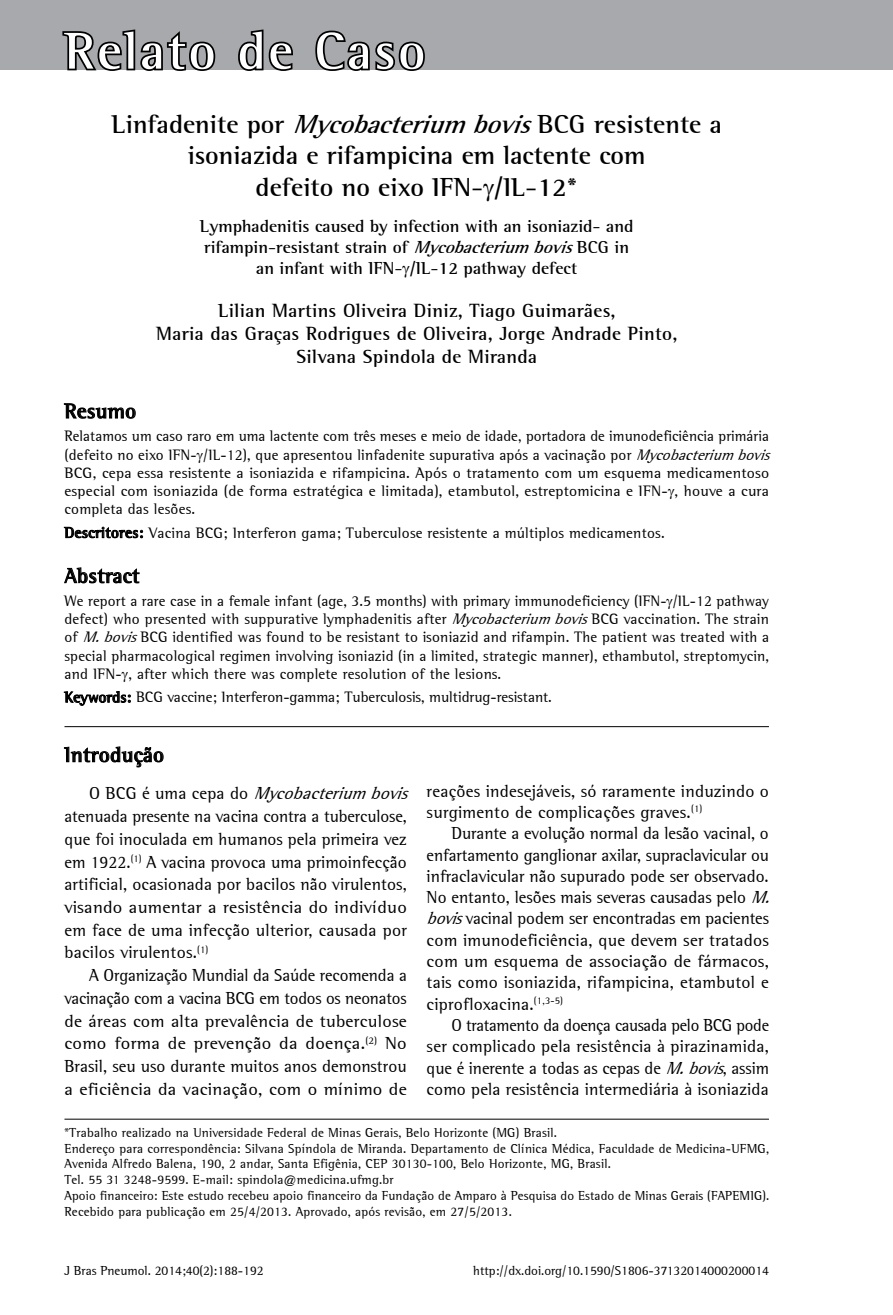
<style>
.page{position:relative;width:893px;height:1315px;background:#fff}
.page>*{position:absolute;margin:0;border:0;box-sizing:border-box;transform-origin:0 0}
.t1{font:700 52.5px "Libre Semi Serif S Si";letter-spacing:.05em;color:#fff}
.t2{font:700 26.25px/31.5px "Libre Semi Serif S Si";color:#000;text-align:center}
.t3{font:700 21px "Libre Semi Serif S Si";letter-spacing:.015em;color:#000}
.t4{font:700 19.25px/23.1px "Libre Semi Serif S Si";letter-spacing:.015em;color:#000;text-align:center}
.t5{font:17.5px/22.8px "Libre Semi Serif S Si";letter-spacing:.01em;color:#000}
.t6{font:17.5px/21.3px "Libre Semi Serif S Si";letter-spacing:.01em;color:#000;text-align:justify;scale:.95 1}
.t7{font:700 17.5px/21px "Libre Semi Serif S Si";color:#000;text-align:center}
.t8{font:15.22px/18.2px "Libre Semi Serif S Si";letter-spacing:.015em;color:#000}
.t9{font:13.12px/15.8px "Libre Semi Serif S Si";letter-spacing:.015em;color:#000}
.s1{font-style:italic}
.s2{font-weight:700}
</style>
<div class="page">
<div style="left:0;top:0;width:893px;height:70px;background:#a7a9ac"></div>
<hr style="left:64px;top:726px;width:705px;height:1px;background:#000">
<svg style="left:64px;top:404px;width:71px;height:14px"></svg>
<svg style="left:64px;top:527px;width:79px;height:11px"></svg>
<svg style="left:65px;top:567px;width:74px;height:16px"></svg>
<svg style="left:64px;top:691px;width:67px;height:14px"></svg>
<hr style="left:64px;top:1118px;width:705px;height:1px;background:#000">
<svg style="left:64px;top:746px;width:99px;height:21px"></svg>
<svg style="left:62px;top:29px;width:154px;height:42px"></svg>
<svg style="left:238px;top:29px;width:55px;height:42px"></svg>
<svg style="left:315px;top:30px;width:110px;height:41px"></svg>
<h1 class="t1" style="left:64px;top:19px;width:362px">Relato de Caso</h1>
<h2 class="t2" style="left:112px;top:108px;width:612px">Linfadenite por <span class="s1">Mycobacterium bovis</span>BCG resistente a isoniazida e rifampicina em lactente com<br>defeito no eixo IFN- /IL-12*</h2>
<p class="t7" style="left:200px;top:215px;width:435px">Lymphadenitis caused by infection with an isoniazid- and rifampin-resistant strain of <span class="s1">Mycobacterium bovis</span>BCG in an infant with IFN- /IL-12 pathway defect</p>
<p class="t4" style="left:156px;top:299px;width:523px">Lilian Martins Oliveira Diniz, Tiago Guimarães,<br>Maria das Graças Rodrigues de Oliveira, Jorge Andrade Pinto,<br>Silvana Spindola de Miranda</p>
<h3 class="t3" style="left:64px;top:398px;width:73px">Resumo</h3>
<p class="t8" style="left:64px;top:427px;width:712px">Relatamos um caso raro em uma lactente com três meses e meio de idade, portadora de imunodeficiência primária (defeito no eixo IFN- /IL-12), que apresentou linfadenite supurativa após a vacinação por <span class="s1">Mycobacterium bovis </span>BCG, cepa essa resistente a isoniazida e rifampicina. Após o tratamento com um esquema medicamentoso especial com isoniazida (de forma estratégica e limitada), etambutol, estreptomicina e IFN- , houve a cura completa das lesões.</p>
<p class="t8" style="left:64px;top:523px;width:602px"><span class="s2">Descritores:</span> Vacina BCG; Interferon gama; Tuberculose resistente a múltiplos medicamentos.</p>
<h3 class="t3" style="left:64px;top:563px;width:77px">Abstract</h3>
<p class="t8" style="left:64px;top:591px;width:706px;text-align:justify">We report a rare case in a female infant (age, 3.5 months) with primary immunodeficiency (IFN- /IL-12 pathway defect) who presented with suppurative lymphadenitis after <span class="s1">Mycobacterium bovis</span>BCG vaccination. The strain of <span class="s1">M.bovis</span>BCG identified was found to be resistant to isoniazid and rifampin. The patient was treated with a special pharmacological regimen involving isoniazid (in a limited, strategic manner), ethambutol, streptomycin, and IFN- , after which there was complete resolution of the lesions.</p>
<p class="t8" style="left:64px;top:688px;width:489px"><span class="s2">Keywords:</span> BCG vaccine; Interferon-gamma; Tuberculosis, multidrug-resistant.</p>
<h3 class="t3" style="left:64px;top:742px;width:101px">Introdução</h3>
<p class="t5" style="left:64px;top:782px;width:351px;text-indent:25px">O B C G é u m a c e p a d o <span class="s1">Mycobacterium bovis </span>atenuada presente na vacina contra a tuberculose, que foi inoculada em humanos pela primeira vez em 1922.<sup>(1)</sup> A vacina provoca uma primoinfecção artificial, ocasionada por bacilos não virulentos, visando aumentar a resistência do indivíduo em face de uma infecção ulterior, causada por bacilos virulentos.<sup>(1)</sup></p>
<p class="t5" style="left:64px;top:964px;width:344px;text-align:justify;text-indent:25px">A Organização Mundial da Saúde recomenda a vacinação com a vacina BCG em todos os neonatos de áreas com alta prevalência de tuberculose como forma de prevenção da doença.<sup>(2)</sup> No Brasil, seu uso durante muitos anos demonstrou a eficiência da vacinação, com o mínimo de</p>
<p class="t5" style="left:427px;top:780px;width:344px;line-height:21.3px">reações indesejáveis, só raramente induzindo o surgimento de complicações graves.<sup>(1)</sup></p>
<p class="t5" style="left:427px;top:822px;width:351px;line-height:21.3px;text-indent:25px">Durante a evolução normal da lesão vacinal, o enfartamento ganglionar axilar, supraclavicular ou infraclavicular não supurado pode ser observado.<br>No entanto, lesões mais severas causadas pelo <span class="s1">M. bovis</span>vacinal podem ser encontradas em pacientes com imunodeficiência, que devem ser tratados com um esquema de associação de fármacos, tais como isoniazida, rifampicina, etambutol e ciprofloxacina.<sup>(1,3-5)</sup></p>
<p class="t6" style="left:427px;top:1014px;width:362px;text-indent:25px">O tratamento da doença causada pelo BCG pode ser complicado pela resistência à pirazinamida, que é inerente a todas as cepas de <span class="s1">M.bovis</span>, assim como pela resistência intermediária à isoniazida</p>
<p class="t9" style="left:64px;top:1124px;width:706px">*Trabalho realizado na Universidade Federal de Minas Gerais, Belo Horizonte (MG) Brasil.<br>Endereço para correspondência: Silvana Spíndola de Miranda. Departamento de Clínica Médica, Faculdade de Medicina-UFMG, Avenida Alfredo Balena, 190, 2 andar, Santa Efigênia, CEP 30130-100, Belo Horizonte, MG, Brasil.<br>Tel. 55 31 3248-9599. E-mail: spindola@medicina.ufmg.br<br>Apoio financeiro: Este estudo recebeu apoio financeiro da Fundação de Amparo à Pesquisa do Estado de Minas Gerais (FAPEMIG).<br>Recebido para publicação em 25/4/2013. Aprovado, após revisão, em 27/5/2013.</p>
<p class="t9" style="left:64px;top:1263px;width:201px">J Bras Pneumol. 2014;40(2):188-192</p>
<p class="t9" style="left:473px;top:1263px;width:297px">http://dx.doi.org/10.1590/S1806-37132014000200014</p>
</div>
